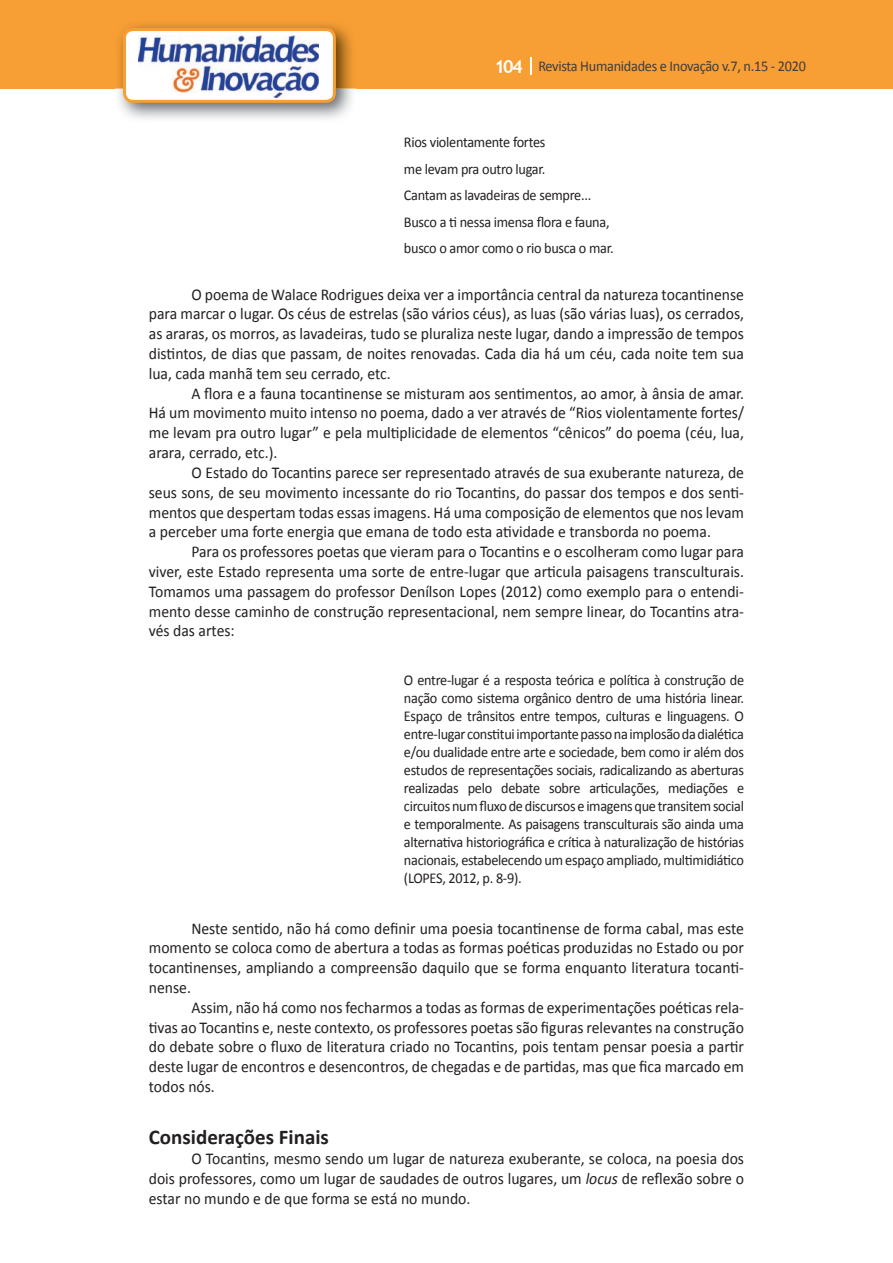
<style>
.page{position:relative;width:893px;height:1263px;background:#fff}
.page>*{position:absolute;margin:0;border:0;box-sizing:border-box;transform-origin:0 0}
.t1{font:700 21px "Calibri";color:#231f20}
.t2{font:16.5px/19.8px "Calibri";color:#231f20;text-align:justify;scale:.95 1}
.t3{font:15px/18px "Calibri";letter-spacing:-.02em;color:#231f20;scale:.95 1}
.t4{font:15px "Calibri";letter-spacing:-.02em;color:#3e3e3f;scale:.95 1}
.s1{font-family:"Trebuchet MS";font-weight:700;font-size:18px;color:#fff}
.s2{font-style:italic}
</style>
<div class="page">
<div style="left:0;top:0;width:893px;height:88px;background:#f79e34"></div>
<svg style="left:530px;top:57px;width:2px;height:18px"></svg>
<img style="left:115px;top:24px;width:241px;height:95px">
<svg style="left:123px;top:28px;width:213px;height:75px"></svg>
<p class="t4" style="left:495px;top:57px;width:329px"><span class="s1">104</span> Revista Humanidades e Inovação v.7, n.15 - 2020</p>
<p class="t3" style="left:404px;top:129px;width:222px;line-height:26.5px">Rios violentamente fortes<br>me levam pra outro lugar.<br>Cantam as lavadeiras de sempre...<br>Busco a ti nessa imensa flora e fauna, busco o amor como o rio busca o mar.</p>
<p class="t2" style="left:149px;top:284px;width:628px;text-indent:43px">O poema de Walace Rodrigues deixa ver a importância central da natureza tocantinense para marcar o lugar. Os céus de estrelas (são vários céus), as luas (são várias luas), os cerrados, as araras, os morros, as lavadeiras, tudo se pluraliza neste lugar, dando a impressão de tempos distintos, de dias que passam, de noites renovadas. Cada dia há um céu, cada noite tem sua lua, cada manhã tem seu cerrado, etc.</p>
<p class="t2" style="left:149px;top:383px;width:628px;text-indent:43px">A flora e a fauna tocantinense se misturam aos sentimentos, ao amor, à ânsia de amar.<br>Há um movimento muito intenso no poema, dado a ver através de “Rios violentamente fortes/ me levam pra outro lugar” e pela multiplicidade de elementos “cênicos” do poema (céu, lua, arara, cerrado, etc.).</p>
<p class="t2" style="left:149px;top:463px;width:628px;text-indent:43px">O Estado do Tocantins parece ser representado através de sua exuberante natureza, de seus sons, de seu movimento incessante do rio Tocantins, do passar dos tempos e dos senti&shy;mentos que despertam todas essas imagens. Há uma composição de elementos que nos levam a perceber uma forte energia que emana de todo esta atividade e transborda no poema.</p>
<p class="t2" style="left:149px;top:542px;width:628px;text-indent:43px">Para os professores poetas que vieram para o Tocantins e o escolheram como lugar para viver, este Estado representa uma sorte de entre-lugar que articula paisagens transculturais.<br>Tomamos uma passagem do professor Denílson Lopes (2012) como exemplo para o entendi&shy;mento desse caminho de construção representacional, nem sempre linear, do Tocantins atra&shy;vés das artes:</p>
<p class="t3" style="left:404px;top:671px;width:360px;text-align:justify">O entre-lugar é a resposta teórica e política à construção de nação como sistema orgânico dentro de uma história linear.<br>Espaço de trânsitos entre tempos, culturas e linguagens. O entre-lugar constitui importante passo na implosão da dialética e/ou dualidade entre arte e sociedade, bem como ir além dos estudos de representações sociais, radicalizando as aberturas realizadas pelo debate sobre articulações, mediações e circuitos num fluxo de discursos e imagens que transitem social e temporalmente. As paisagens transculturais são ainda uma alternativa historiográfica e crítica à naturalização de histórias nacionais, estabelecendo um espaço ampliado, multimidiático (LOPES, 2012, p. 8-9).</p>
<p class="t2" style="left:149px;top:918px;width:628px;text-indent:43px">Neste sentido, não há como definir uma poesia tocantinense de forma cabal, mas este momento se coloca como de abertura a todas as formas poéticas produzidas no Estado ou por tocantinenses, ampliando a compreensão daquilo que se forma enquanto literatura tocanti&shy;nense.</p>
<p class="t2" style="left:149px;top:997px;width:628px;text-indent:43px">Assim, não há como nos fecharmos a todas as formas de experimentações poéticas rela&shy;tivas ao Tocantins e, neste contexto, os professores poetas são figuras relevantes na construção do debate sobre o fluxo de literatura criado no Tocantins, pois tentam pensar poesia a partir deste lugar de encontros e desencontros, de chegadas e de partidas, mas que fica marcado em todos nós.</p>
<p class="t1" style="left:149px;top:1124px;width:182px">Considerações Finais</p>
<p class="t2" style="left:149px;top:1149px;width:628px;text-indent:43px">O Tocantins, mesmo sendo um lugar de natureza exuberante, se coloca, na poesia dos dois professores, como um lugar de saudades de outros lugares, um <span class="s2">locus</span> de reflexão sobre o estar no mundo e de que forma se está no mundo.</p>
</div>
